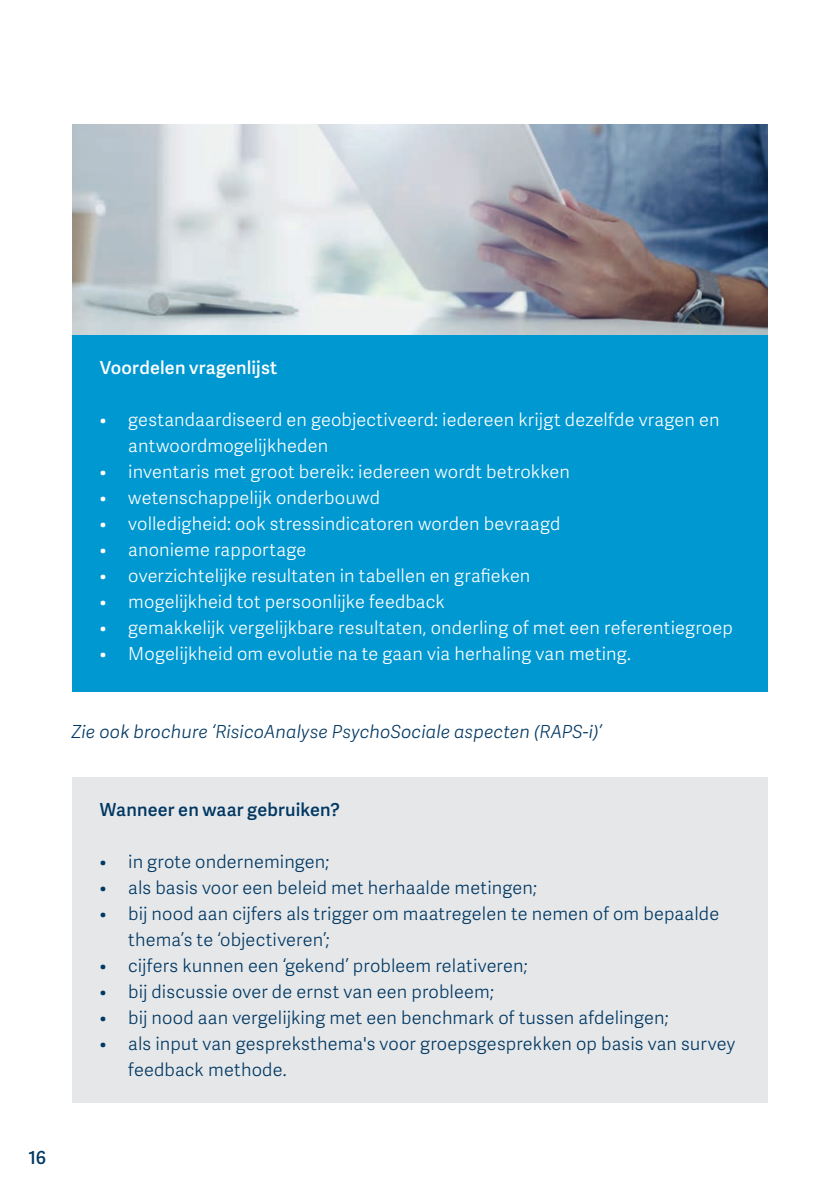
<style>
.page{position:relative;width:840px;height:1191px;background:#fff}
.page>*{position:absolute;margin:0;border:0;box-sizing:border-box;transform-origin:0 0}
.t1{font:300 18px/26px "Adelle Sans";letter-spacing:.01em;color:#fff}
.t2{font:300 18px/26px "Adelle Sans";letter-spacing:.01em;color:#003863}
.t3{font:italic 300 18px "Adelle Sans";letter-spacing:.01em;color:#003863}
.t4{font:600 18px "Adelle Sans";letter-spacing:.01em;color:#003863}
.t5{font:600 18px "Adelle Sans";letter-spacing:.01em;color:#fff}
</style>
<div class="page">
<div style="left:72px;top:777px;width:695px;height:325px;background:#e6e7e9"></div>
<div style="left:72px;top:334px;width:695px;height:358px;background:#0098d1"></div>
<img style="left:72px;top:125px;width:695px;height:209px">
<p class="t5" style="left:100px;top:355px;width:179px">Voordelen vragenlijst</p>
<p class="t1" style="left:128px;top:406px;width:592px;text-indent:-28px">• gestandaardiseerd en geobjectiveerd: iedereen krijgt dezelfde vragen en antwoordmogelijkheden</p>
<p class="t1" style="left:100px;top:458px;width:471px">• inventaris met groot bereik: iedereen wordt betrokken</p>
<p class="t1" style="left:100px;top:484px;width:281px">• wetenschappelijk onderbouwd</p>
<p class="t1" style="left:100px;top:510px;width:462px">• volledigheid: ook stressindicatoren worden bevraagd</p>
<p class="t1" style="left:100px;top:536px;width:208px">• anonieme rapportage</p>
<p class="t1" style="left:100px;top:562px;width:432px">• overzichtelijke resultaten in tabellen en grafieken</p>
<p class="t1" style="left:100px;top:588px;width:346px">• mogelijkheid tot persoonlijke feedback</p>
<p class="t1" style="left:100px;top:614px;width:634px">• gemakkelijk vergelijkbare resultaten, onderling of met een referentiegroep</p>
<p class="t1" style="left:100px;top:640px;width:532px">• Mogelijkheid om evolutie na te gaan via herhaling van meting.</p>
<p class="t3" style="left:71px;top:719px;width:531px">Zie ook brochure ‘RisicoAnalyse PsychoSociale aspecten (RAPS-i)’</p>
<p class="t4" style="left:100px;top:797px;width:241px">Wanneer en waar gebruiken?</p>
<p class="t2" style="left:100px;top:848px;width:231px">• in grote ondernemingen;</p>
<p class="t2" style="left:100px;top:874px;width:438px">• als basis voor een beleid met herhaalde metingen;</p>
<p class="t2" style="left:128px;top:900px;width:592px;text-indent:-28px">• bij nood aan cijfers als trigger om maatregelen te nemen of om bepaalde thema’s te ‘objectiveren’;</p>
<p class="t2" style="left:100px;top:952px;width:429px">• cijfers kunnen een ‘gekend’ probleem relativeren;</p>
<p class="t2" style="left:100px;top:978px;width:395px">• bij discussie over de ernst van een probleem;</p>
<p class="t2" style="left:100px;top:1004px;width:569px">• bij nood aan vergelijking met een benchmark of tussen afdelingen;</p>
<p class="t2" style="left:128px;top:1030px;width:608px;text-indent:-28px">• als input van gespreksthema's voor groepsgesprekken op basis van survey feedback methode.</p>
<p class="t4" style="left:28px;top:1145px;width:19px">16</p>
</div>
